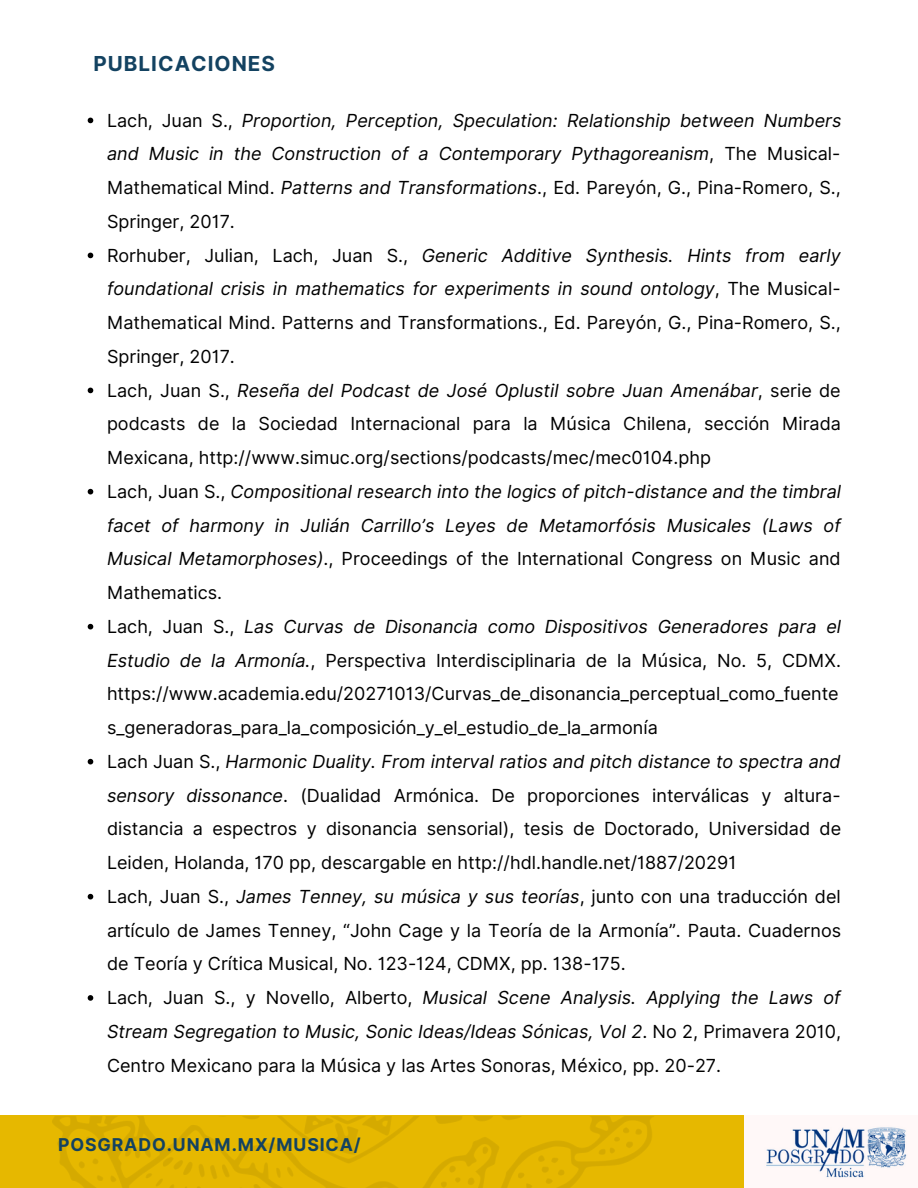
<style>
.page{position:relative;width:918px;height:1188px;background:#fff}
.page>*{position:absolute;margin:0;border:0;box-sizing:border-box;transform-origin:0 0}
.t1{font:700 20.7px "Inter";letter-spacing:.05em;color:#134261}
.t2{font:18px/33.8px "Inter";color:#000}
.t3{font:700 17.7px "Inter";letter-spacing:.05em;color:#134261}
.s1{font-style:italic}
</style>
<div class="page">
<svg style="left:88px;top:118px;width:5px;height:5px"></svg>
<svg style="left:88px;top:253px;width:5px;height:5px"></svg>
<svg style="left:88px;top:388px;width:5px;height:5px"></svg>
<svg style="left:88px;top:489px;width:5px;height:5px"></svg>
<svg style="left:88px;top:624px;width:5px;height:5px"></svg>
<svg style="left:88px;top:759px;width:5px;height:5px"></svg>
<svg style="left:88px;top:894px;width:5px;height:5px"></svg>
<svg style="left:88px;top:995px;width:5px;height:6px"></svg>
<svg style="left:0;top:1115px;width:918px;height:73px;background:#e2b500"></svg>
<img style="left:745px;top:1115px;width:173px;height:73px">
<p class="t1" style="left:93px;top:51px;width:183px">PUBLICACIONES</p>
<p class="t2" style="left:107px;top:103px;width:736px">Lach, Juan S., <span class="s1">Proportion, Perception, Speculation: Relationship between Numbers and Music in the Construction of a Contemporary Pythagoreanism</span>, The Musical-Mathematical Mind. <span class="s1">Patterns and Transformations</span>., Ed. Pareyón, G., Pina-Romero, S., Springer, 2017.<br>Rorhuber, Julian, Lach, Juan S., <span class="s1">Generic Additive Synthesis. Hints from early foundational crisis in mathematics for experiments in sound ontology</span>, The Musical-Mathematical Mind. Patterns and Transformations., Ed. Pareyón, G., Pina-Romero, S., Springer, 2017.<br>Lach, Juan S., <span class="s1">Reseña del Podcast de José Oplustil sobre Juan Amenábar</span>, serie de podcasts de la Sociedad Internacional para la Música Chilena, sección Mirada Mexicana, http://www.simuc.org/sections/podcasts/mec/mec0104.php<br>Lach, Juan S., <span class="s1">Compositional research into the logics of pitch-distance and the timbral facet of harmony in Julián Carrillo’s Leyes de Metamorfósis Musicales (Laws of Musical Metamorphoses)</span>., Proceedings of the International Congress on Music and Mathematics.<br>Lach, Juan S., <span class="s1">Las Curvas de Disonancia como Dispositivos Generadores para el Estudio de la Armonía.</span>, Perspectiva Interdisciplinaria de la Música, No. 5, CDMX. https://www.academia.edu/20271013/Curvas_de_disonancia_perceptual_como_fuente s_generadoras_para_la_composición_y_el_estudio_de_la_armonía<br>Lach Juan S., <span class="s1">Harmonic Duality. From interval ratios and pitch distance to spectra and sensory dissonance</span>. (Dualidad Armónica. De proporciones interválicas y altura&shy;distancia a espectros y disonancia sensorial), tesis de Doctorado, Universidad de Leiden, Holanda, 170 pp, descargable en http://hdl.handle.net/1887/20291<br>Lach, Juan S., <span class="s1">James Tenney, su música y sus teorías</span>, junto con una traducción del artículo de James Tenney, “John Cage y la Teoría de la Armonía”. Pauta. Cuadernos de Teoría y Crítica Musical, No. 123-124, CDMX, pp. 138-175.<br>Lach, Juan S., y Novello, Alberto, <span class="s1">Musical Scene Analysis. Applying the Laws of Stream Segregation to Music, Sonic Ideas/Ideas Sónicas, Vol 2</span>. No 2, Primavera 2010, Centro Mexicano para la Música y las Artes Sonoras, México, pp. 20-27.</p>
<p class="t3" style="left:58px;top:1134px;width:304px">POSGRADO.UNAM.MX/MUSICA/</p>
</div>
